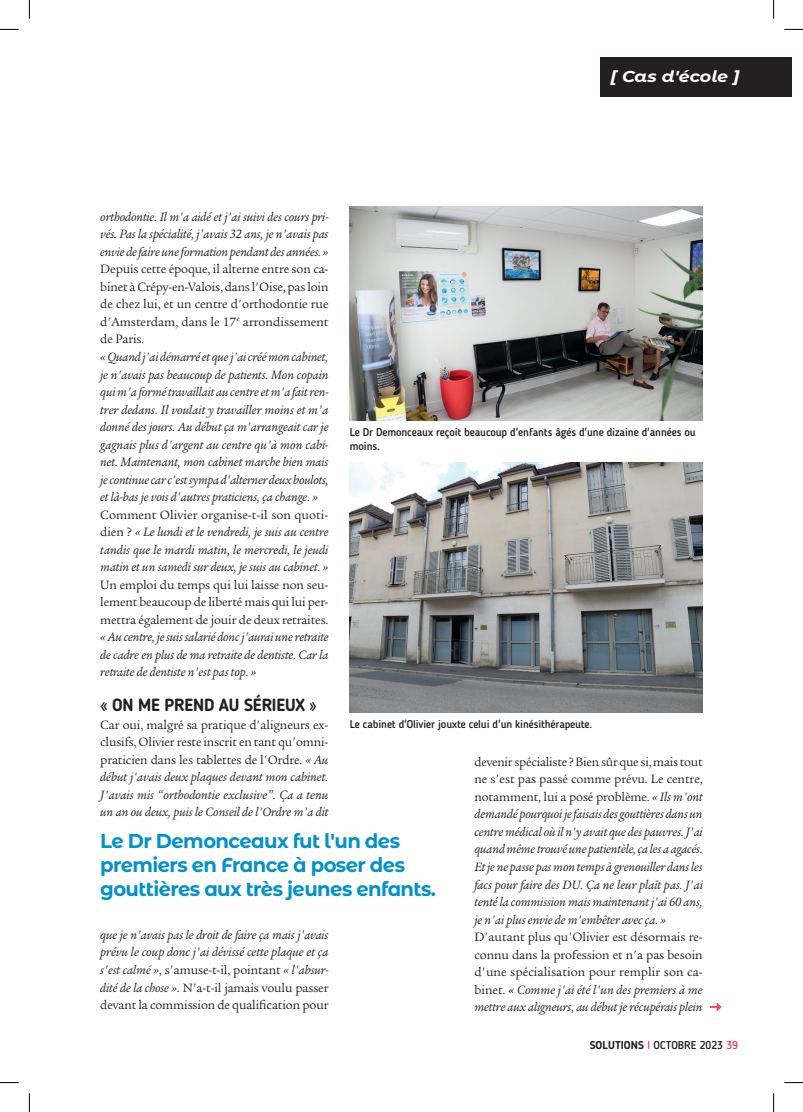
<style>
.page{position:relative;width:803px;height:1112px;background:#fff}
.page>*{position:absolute;margin:0;border:0;box-sizing:border-box;transform-origin:0 0}
.t1{font:700 20px/24px "Montserrat Alternates";letter-spacing:-.03em;color:#0092c8}
.t2{font:700 17.5px "Blogger Sans";letter-spacing:-.01em;color:#231f20}
.t3{font:italic 700 15.75px "Montserrat Alternates";letter-spacing:-.005em;color:#fff;scale:1.11 1}
.t4{font:italic 13.12px/17.5px "Legacy Serif Std";letter-spacing:-.01em;color:#231f20;text-align:justify}
.t5{font:13.12px/17.5px "Legacy Serif Std";letter-spacing:-.005em;color:#231f20;text-align:justify}
.t6{font:500 11.25px/13.5px "Blogger Sans";letter-spacing:-.01em;color:#231f20}
.s1{font-style:normal}
.s2{font-style:italic}
.s3{font-weight:700}
.s4{color:#ee3b60}
</style>
<div class="page">
<img style="left:350px;top:207px;width:353px;height:213px">
<img style="left:350px;top:462px;width:353px;height:250px">
<svg style="left:710px;top:1002px;width:12px;height:9px"></svg>
<div style="left:600px;top:58px;width:191px;height:39px;background:#231f20"></div>
<svg style="left:0;top:29px;width:19px;height:1px"></svg>
<svg style="left:784px;top:29px;width:19px;height:1px"></svg>
<svg style="left:0;top:1082px;width:19px;height:1px"></svg>
<svg style="left:784px;top:1082px;width:19px;height:1px"></svg>
<svg style="left:29px;top:0;width:1px;height:19px"></svg>
<svg style="left:29px;top:1093px;width:1px;height:18px"></svg>
<svg style="left:773px;top:0;width:1px;height:19px"></svg>
<svg style="left:773px;top:1093px;width:1px;height:18px"></svg>
<p class="t3" style="left:610px;top:65px;width:118px">[ Cas d'école ]</p>
<p class="t4" style="left:100px;top:208px;width:230px">orthodontie. Il m'a aidé et j'ai suivi des cours pri&shy;vés. Pas la spécialité, j'avais 32 ans, je n'avais pas envie de faire une formation pendant des années. »</p>
<p class="t5" style="left:100px;top:260px;width:230px">Depuis cette époque, il alterne entre son ca&shy;binet à Crépy-en-Valois, dans l'Oise, pas loin de chez lui, et un centre d'orthodontie rue d'Amsterdam, dans le 17<sup>e</sup> arrondissement de Paris.</p>
<p class="t4" style="left:100px;top:348px;width:230px">« Quand j'ai démarré et que j'ai créé mon cabinet, je n'avais pas beaucoup de patients. Mon copain qui m'a formé travaillait au centre et m'a fait ren&shy;trer dedans. Il voulait y travailler moins et m'a donné des jours. Au début ça m'arrangeait car je gagnais plus d'argent au centre qu'à mon cabi&shy;net. Maintenant, mon cabinet marche bien mais je continue car c'est sympa d'alterner deux boulots, et là-bas je vois d'autres praticiens, ça change. »</p>
<p class="t4" style="left:100px;top:505px;width:230px"><span class="s1">Comment Olivier organise-t-il son quoti&shy;dien ?</span> « Le lundi et le vendredi, je suis au centre tandis que le mardi matin, le mercredi, le jeudi matin et un samedi sur deux, je suis au cabinet. »</p>
<p class="t5" style="left:100px;top:575px;width:230px">Un emploi du temps qui lui laisse non seu&shy;lement beaucoup de liberté mais qui lui per&shy;mettra également de jouir de deux retraites.</p>
<p class="t4" style="left:100px;top:628px;width:230px">« Au centre, je suis salarié donc j'aurai une retraite de cadre en plus de ma retraite de dentiste. Car la retraite de dentiste n'est pas top. »</p>
<h2 class="t2" style="left:100px;top:694px;width:218px">« ON ME PREND AU SÉRIEUX »</h2>
<p class="t4" style="left:100px;top:715px;width:230px"><span class="s1">Car oui, malgré sa pratique d'aligneurs ex&shy;clusifs, Olivier reste inscrit en tant qu'omni&shy;praticien dans les tablettes de l'Ordre.</span> « Au début j'avais deux plaques devant mon cabinet.<br>J'avais mis “orthodontie exclusive”. Ça a tenu un an ou deux, puis le Conseil de l'Ordre m'a dit</p>
<p class="t6" style="left:350px;top:425px;width:347px">Le Dr Demonceaux reçoit beaucoup d'enfants âgés d'une dizaine d'années ou moins.</p>
<p class="t6" style="left:350px;top:717px;width:244px">Le cabinet d'Olivier jouxte celui d'un kinésithérapeute.</p>
<p class="t4" style="left:474px;top:753px;width:230px"><span class="s1">devenir spécialiste ? Bien sûr que si, mais tout ne s'est pas passé comme prévu. Le centre, notamment, lui a posé problème.</span> « Ils m'ont demandé pourquoi je faisais des gouttières dans un centre médical où il n'y avait que des pauvres. J'ai quand même trouvé une patientèle, ça les a agacés.<br>Et je ne passe pas mon temps à grenouiller dans les facs pour faire des DU. Ça ne leur plaît pas. J'ai tenté la commission mais maintenant j'ai 60 ans, je n'ai plus envie de m'embêter avec ça. »</p>
<p class="t5" style="left:474px;top:928px;width:230px">D'autant plus qu'Olivier est désormais re&shy;connu dans la profession et n'a pas besoin d'une spécialisation pour remplir son ca&shy;binet. <span class="s2">« Comme j'ai été l'un des premiers à me mettre aux aligneurs, au début je récupérais plein</span></p>
<h1 class="t1" style="left:100px;top:828px;width:337px">Le Dr Demonceaux fut l'un des premiers en France à poser des gouttières aux très jeunes enfants.</h1>
<p class="t4" style="left:100px;top:925px;width:230px">que je n'avais pas le droit de faire ça mais j'avais prévu le coup donc j'ai dévissé cette plaque et ça s'est calmé »<span class="s1">, s'amuse-t-il, pointant</span> « l'absur&shy;dité de la chose »<span class="s1">. N'a-t-il jamais voulu passer devant la commission de qualification pour</span></p>
<p class="t6" style="left:590px;top:1037px;width:150px"><span class="s3">SOLUTIONS</span> <span class="s4">I</span> OCTOBRE 2023 <span class="s4">39</span></p>
</div>
